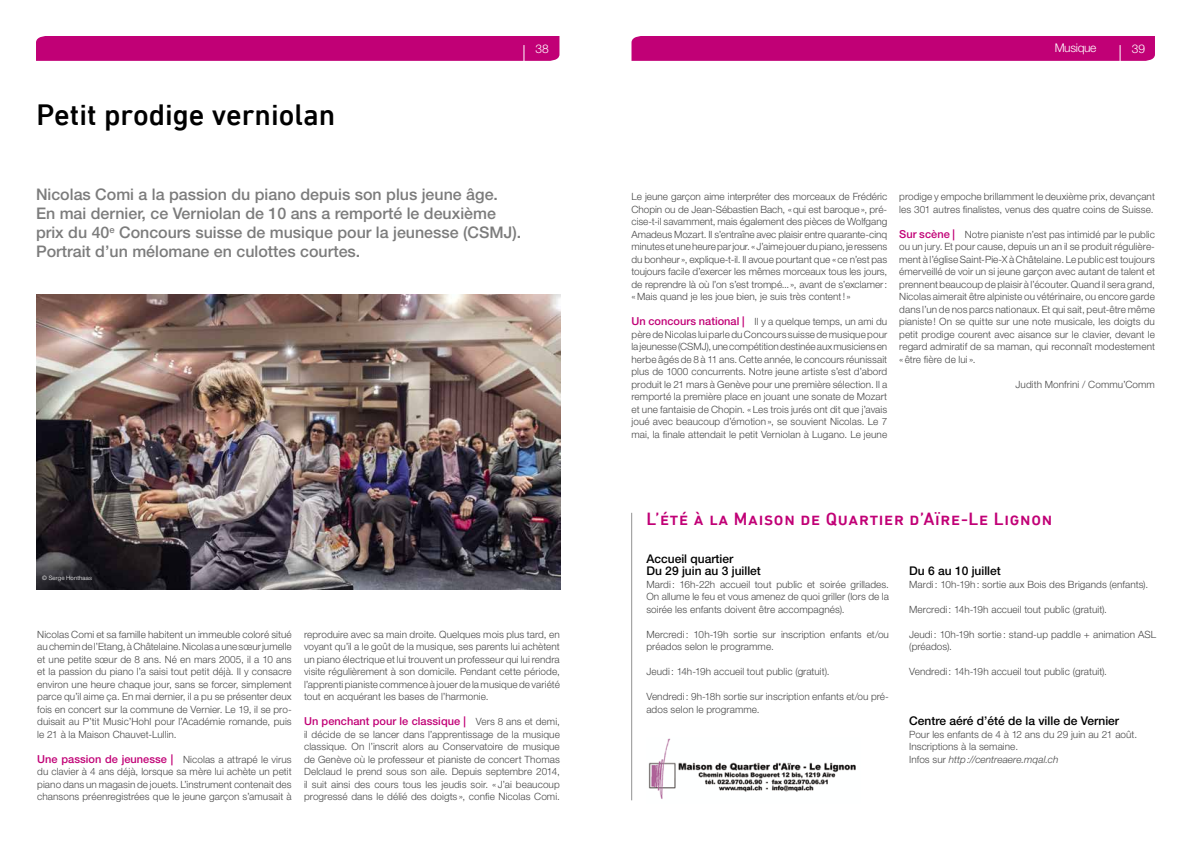
<style>
.page{position:relative;width:1191px;height:842px;background:#fff}
.page>*{position:absolute;margin:0;border:0;box-sizing:border-box;transform-origin:0 0}
.t1{font:500 30px "DIN Next LT Pro";color:#000}
.t2{font:500 18px "DIN Next LT Pro";letter-spacing:.04em;color:#c10076}
.t3{font:500 16px/19px "Helvetica Neue LT Std";color:#7c7c7c}
.t4{font:500 12px/12.5px "Helvetica Neue LT Std";color:#000}
.t5{font:300 12px "Helvetica Neue LT Std";letter-spacing:-.03em;color:#fff}
.t6{font:500 11px "Helvetica Neue LT Std";letter-spacing:.005em;color:#c10076}
.t7{font:300 10px/12.5px "Helvetica Neue LT Std";letter-spacing:.005em;color:#484848;text-align:justify}
.t8{font:300 6px "Helvetica Neue LT Std";letter-spacing:.025em;color:#fff}
.s1{font-weight:500;font-size:11px;color:#c10076}
.s2{font-weight:300;font-size:10px;color:#484848}
.s3{font-style:italic}
</style>
<div class="page">
<div style="left:36px;top:36px;width:523px;height:25px;background:#c10076"></div>
<div style="left:631px;top:36px;width:524px;height:25px;background:#c10076"></div>
<hr style="left:524px;top:45px;width:1px;height:33px;background:#fff">
<hr style="left:1120px;top:45px;width:1px;height:33px;background:#fff">
<img style="left:37px;top:295px;width:523px;height:295px">
<img style="left:648px;top:738px;width:208px;height:61px">
<hr style="left:631px;top:513px;width:1px;height:287px;background:#939393">
<h1 class="t1" style="left:36px;top:98px;width:300px">Petit prodige verniolan</h1>
<p class="t5" style="left:1054px;top:41px;width:43px">Musique</p>
<p class="t5" style="left:535px;top:41px;width:15px">38</p>
<p class="t5" style="left:1131px;top:41px;width:15px">39</p>
<h3 class="t3" style="left:36px;top:185px;width:487px">Nicolas Comi a la passion du piano depuis son plus jeune âge.<br>En mai dernier, ce Verniolan de 10 ans a remporté le deuxième prix du 40<sup>e</sup> Concours suisse de musique pour la jeunesse (CSMJ).<br>Portrait d’un mélomane en culottes courtes.</h3>
<p class="t7" style="left:631px;top:190px;width:257px">Le jeune garçon aime interpréter des morceaux de Frédéric Chopin ou de Jean-Sébastien Bach, «qui est baroque», pré&shy;cise-t-il savamment, mais également des pièces de Wolfgang Amadeus Mozart. Il s’entraîne avec plaisir entre quarante-cinq minutes et une heure par jour. «J’aime jouer du piano, je ressens du bonheur», explique-t-il. Il avoue pourtant que «ce n’est pas toujours facile d’exercer les mêmes morceaux tous les jours, de reprendre là où l’on s’est trompé...», avant de s’exclamer: «Mais quand je les joue bien, je suis très content! »</p>
<p class="t7" style="left:631px;top:315px;width:257px"><span class="s1">Un concours national |</span> Il y a quelque temps, un ami du père de Nicolas lui parle du Concours suisse de musique pour la jeunesse (CSMJ), une compétition destinée aux musiciens en herbe âgés de 8 à 11 ans. Cette année, le concours réunissait plus de 1000 concurrents. Notre jeune artiste s’est d’abord produit le 21 mars à Genève pour une première sélection. Il a remporté la première place en jouant une sonate de Mozart et une fantaisie de Chopin. «Les trois jurés ont dit que j’avais joué avec beaucoup d’émotion», se souvient Nicolas. Le 7 mai, la finale attendait le petit Verniolan à Lugano. Le jeune</p>
<p class="t7" style="left:899px;top:190px;width:257px">prodige y empoche brillamment le deuxième prix, devançant les 301 autres finalistes, venus des quatre coins de Suisse.</p>
<p class="t7" style="left:899px;top:228px;width:257px"><span class="s1">Sur scène |</span> Notre pianiste n’est pas intimidé par le public ou un jury. Et pour cause, depuis un an il se produit régulière&shy;ment à l’église Saint-Pie-X à Châtelaine. Le public est toujours émerveillé de voir un si jeune garçon avec autant de talent et prennent beaucoup de plaisir à l’écouter. Quand il sera grand, Nicolas aimerait être alpiniste ou vétérinaire, ou encore garde dans l’un de nos parcs nationaux. Et qui sait, peut-être même pianiste! On se quitte sur une note musicale, les doigts du petit prodige courent avec aisance sur le clavier, devant le regard admiratif de sa maman, qui reconnaît modestement «être fière de lui ».</p>
<p class="t7" style="left:1015px;top:378px;width:141px">Judith Monfrini / Commu’Comm</p>
<h2 class="t2" style="left:646px;top:509px;width:407px">L’été à la Maison de Quartier d’Aïre-Le Lignon</h2>
<p class="t8" style="left:42px;top:574px;width:51px">© Serge Honthaas</p>
<p class="t7" style="left:37px;top:628px;width:256px">Nicolas Comi et sa famille habitent un immeuble coloré situé au chemin de l’Etang, à Châtelaine. Nicolas a une sœur jumelle et une petite sœur de 8 ans. Né en mars 2005, il a 10 ans et la passion du piano l’a saisi tout petit déjà. Il y consacre environ une heure chaque jour, sans se forcer, simplement parce qu’il aime ça. En mai dernier, il a pu se présenter deux fois en concert sur la commune de Vernier. Le 19, il se pro&shy;duisait au P’tit Music’Hohl pour l’Académie romande, puis le 21 à la Maison Chauvet-Lullin.</p>
<p class="t7" style="left:37px;top:753px;width:256px"><span class="s1">Une passion de jeunesse |</span> Nicolas a attrapé le virus du clavier à 4 ans déjà, lorsque sa mère lui achète un petit piano dans un magasin de jouets. L’instrument contenait des chansons préenregistrées que le jeune garçon s’amusait à</p>
<p class="t7" style="left:304px;top:628px;width:257px">reproduire avec sa main droite. Quelques mois plus tard, en voyant qu’il a le goût de la musique, ses parents lui achètent un piano électrique et lui trouvent un professeur qui lui rendra visite régulièrement à son domicile. Pendant cette période, l’apprenti pianiste commence à jouer de la musique de variété tout en acquérant les bases de l’harmonie.</p>
<p class="t6" style="left:304px;top:715px;width:257px">Un penchant pour le classique | <span class="s2">Vers 8 ans et demi,</span></p>
<p class="t7" style="left:304px;top:728px;width:257px">il décide de se lancer dans l’apprentissage de la musique classique. On l’inscrit alors au Conservatoire de musique de Genève où le professeur et pianiste de concert Thomas Delclaud le prend sous son aile. Depuis septembre 2014, il suit ainsi des cours tous les jeudis soir. « J’ai beaucoup progressé dans le délié des doigts », confie Nicolas Comi.</p>
<p class="t4" style="left:646px;top:552px;width:116px">Accueil quartier<br>Du 29 juin au 3 juillet</p>
<p class="t7" style="left:646px;top:578px;width:244px">Mardi: 16h-22h accueil tout public et soirée grillades.<br>On allume le feu et vous amenez de quoi griller (lors de la soirée les enfants doivent être accompagnés).</p>
<p class="t7" style="left:646px;top:628px;width:244px">Mercredi: 10h-19h sortie sur inscription enfants et/ou préados selon le programme.</p>
<p class="t7" style="left:646px;top:665px;width:185px">Jeudi: 14h-19h accueil tout public (gratuit).</p>
<p class="t7" style="left:646px;top:690px;width:244px">Vendredi: 9h-18h sortie sur inscription enfants et/ou pré&shy;ados selon le programme.</p>
<p class="t4" style="left:909px;top:565px;width:93px">Du 6 au 10 juillet</p>
<p class="t7" style="left:909px;top:578px;width:240px">Mardi: 10h-19h: sortie aux Bois des Brigands (enfants).</p>
<p class="t7" style="left:909px;top:603px;width:199px">Mercredi: 14h-19h accueil tout public (gratuit).</p>
<p class="t7" style="left:909px;top:628px;width:248px">Jeudi: 10h-19h sortie: stand-up paddle + animation ASL (préados).</p>
<p class="t7" style="left:909px;top:665px;width:199px">Vendredi: 14h-19h accueil tout public (gratuit).</p>
<p class="t4" style="left:909px;top:715px;width:211px">Centre aéré d’été de la ville de Vernier</p>
<p class="t7" style="left:909px;top:728px;width:229px;text-align:left">Pour les enfants de 4 à 12 ans du 29 juin au 21 août.<br>Inscriptions à la semaine.<br>Infos sur <span class="s3">http://centreaere.mqal.ch</span></p>
</div>
